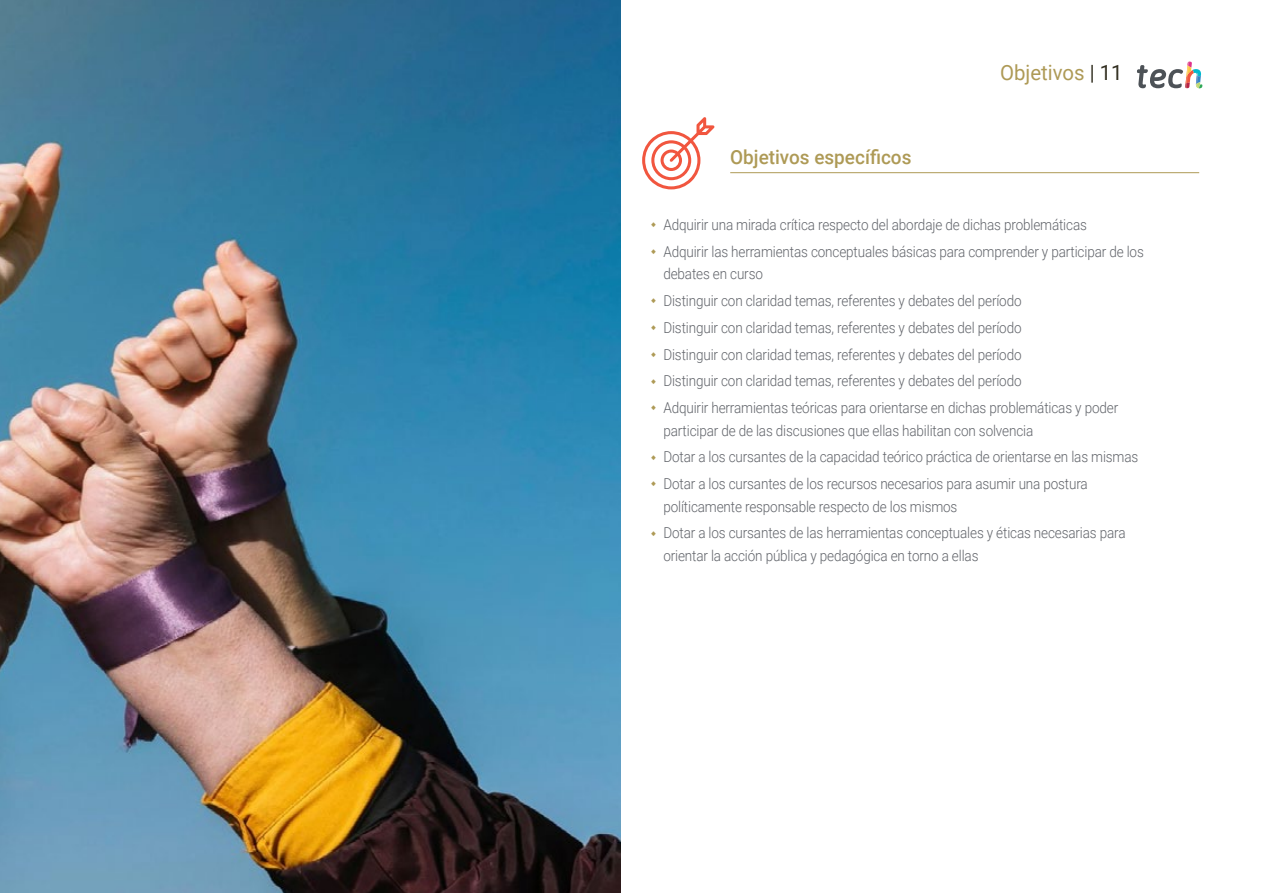
<style>
.page{position:relative;width:1263px;height:893px;background:#fff}
.page>*{position:absolute;margin:0;border:0;box-sizing:border-box;transform-origin:0 0}
.t1{font:21px "Roboto";color:#ae9a56}
.t2{font:500 19.5px "Roboto";color:#ae9a56}
.t3{font:300 15px/26.7px "Roboto";letter-spacing:-.01em;color:#61646a;scale:.9 1}
.s1{color:#312e20}
</style>
<div class="page">
<img style="left:0;top:0;width:621px;height:893px">
<svg style="left:1137px;top:62px;width:65px;height:27px"></svg>
<hr style="left:730px;top:172px;width:469px;height:1px;background:#ae9a56">
<svg style="left:642px;top:117px;width:72px;height:72px"></svg>
<h2 class="t2" style="left:730px;top:144px;width:183px">Objetivos específicos</h2>
<h1 class="t1" style="left:1000px;top:57px;width:124px">Objetivos <span class="s1">| 11</span></h1>
<p class="t3" style="left:663px;top:211px;width:535px">Adquirir una mirada crítica respecto del abordaje de dichas problemáticas<br>Adquirir las herramientas conceptuales básicas para comprender y participar de los</p>
<p class="t3" style="left:663px;top:260px;width:507px">debates en curso<br>Distinguir con claridad temas, referentes y debates del período<br>Distinguir con claridad temas, referentes y debates del período<br>Distinguir con claridad temas, referentes y debates del período<br>Distinguir con claridad temas, referentes y debates del período<br>Adquirir herramientas teóricas para orientarse en dichas problemáticas y poder</p>
<p class="t3" style="left:663px;top:416px;width:529px">participar de de las discusiones que ellas habilitan con solvencia<br>Dotar a los cursantes de la capacidad teórico práctica de orientarse en las mismas<br>Dotar a los cursantes de los recursos necesarios para asumir una postura</p>
<p class="t3" style="left:663px;top:492px;width:515px">políticamente responsable respecto de los mismos<br>Dotar a los cursantes de las herramientas conceptuales y éticas necesarias para</p>
<p class="t3" style="left:663px;top:542px;width:352px">orientar la acción pública y pedagógica en torno a ellas</p>
</div>
